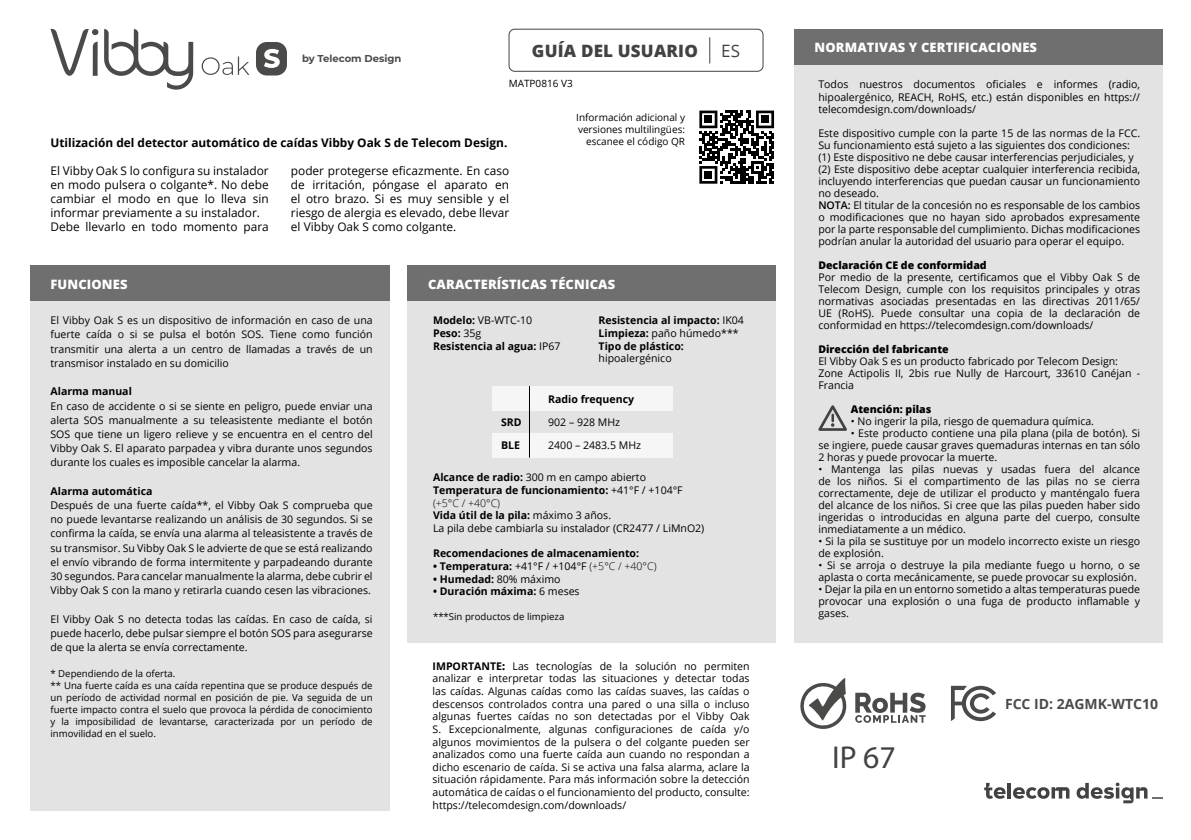
<style>
.page{position:relative;width:1191px;height:840px;background:#fff}
.page>*{position:absolute;margin:0;border:0;box-sizing:border-box;transform-origin:0 0}
.t1{font:31.8px "Myriad Pro";color:#424241}
.t2{font:800 17px "Open Sans";letter-spacing:.01em;color:#424241}
.t3{font:17px "Open Sans";color:#424241}
.t4{font:700 14px "Open Sans";color:#4a4a49}
.t5{font:800 13px "Open Sans";letter-spacing:.01em;color:#fff}
.t6{font:11.8px/14.2px "Open Sans";color:#000}
.t7{font:700 11.8px "Open Sans";color:#000}
.t8{font:10.6px/12px "Open Sans";color:#000;text-align:justify}
.t9{font:700 10.6px/12.6px "Open Sans";color:#000}
.t10{font:800 10.6px "Open Sans";color:#000}
.t11{font:10px/12px "Open Sans";color:#000;text-align:right}
.t12{font:700 10px "Montserrat";color:#4a4a49}
.t13{font:9.6px/12px "Open Sans";color:#000}
.s1{font-weight:400}
.s2{font-weight:700}
.s3{font-weight:300}
.s4{font-weight:800}
.s5{font-weight:600}
</style>
<div class="page">
<div style="left:794px;top:64px;width:368px;height:578px;background:#e3e3e3"></div>
<div style="left:794px;top:29px;width:368px;height:35px;background:#706f6f"></div>
<svg style="left:818px;top:405px;width:29px;height:25px"></svg>
<hr style="left:1007px;top:782px;width:4px;height:16px;background:#424241">
<svg style="left:984px;top:782px;width:21px;height:16px"></svg>
<svg style="left:1013px;top:787px;width:56px;height:11px"></svg>
<svg style="left:1076px;top:782px;width:86px;height:20px"></svg>
<div style="left:30px;top:301px;width:360px;height:509px;background:#e3e3e3"></div>
<div style="left:408px;top:301px;width:368px;height:341px;background:#e3e3e3"></div>
<div style="left:30px;top:265px;width:360px;height:36px;background:#706f6f"></div>
<div style="left:408px;top:265px;width:368px;height:36px;background:#706f6f"></div>
<svg style="left:709px;top:37px;width:1px;height:26px"></svg>
<div style="left:509px;top:29px;width:254px;height:43px;border:1px solid #424241;border-radius:6px"></div>
<svg style="left:699px;top:110px;width:75px;height:73px"></svg>
<div style="left:704px;top:116px;width:8px;height:7px;background:#000"></div>
<div style="left:761px;top:116px;width:8px;height:7px;background:#000"></div>
<div style="left:704px;top:171px;width:8px;height:7px;background:#000"></div>
<div style="left:256px;top:42px;width:31px;height:33px;background:#4a4a49;border-radius:11px"></div>
<svg style="left:202px;top:56px;width:47px;height:19px"></svg>
<svg style="left:50px;top:29px;width:48px;height:47px"></svg>
<svg style="left:104px;top:29px;width:89px;height:61px"></svg>
<svg style="left:264px;top:49px;width:16px;height:19px"></svg>
<div style="left:492px;top:386px;width:180px;height:24px;background:#f6f6f6"></div>
<div style="left:492px;top:433px;width:180px;height:24px;background:#f6f6f6"></div>
<hr style="left:529px;top:386px;width:1px;height:71px;background:#000">
<svg style="left:800px;top:678px;width:126px;height:51px"></svg>
<svg style="left:951px;top:685px;width:45px;height:35px"></svg>
<p class="t12" style="left:302px;top:51px;width:101px">by Telecom Design</p>
<h2 class="t2" style="left:532px;top:37px;width:167px">GUÍA DEL USUARIO</h2>
<h2 class="t3" style="left:721px;top:39px;width:20px">ES</h2>
<p class="t11" style="left:509px;top:77px;width:66px">MATP0816 V3</p>
<p class="t7" style="left:50px;top:134px;width:458px">Utilización del detector automático de caídas Vibby Oak S de Telecom Design.</p>
<p class="t6" style="left:50px;top:163px;width:220px">El Vibby Oak S lo configura su instalador en modo pulsera o colgante*. No debe cambiar el modo en que lo lleva sin informar previamente a su instalador.<br>Debe llevarlo en todo momento para</p>
<p class="t6" style="left:291px;top:163px;width:220px;text-align:justify">poder protegerse eficazmente. En caso de irritación, póngase el aparato en el otro brazo. Si es muy sensible y el riesgo de alergia es elevado, debe llevar el Vibby Oak S como colgante.</p>
<p class="t11" style="left:576px;top:111px;width:110px">Información adicional y versiones multilingües: escanee el código QR</p>
<p class="t5" style="left:50px;top:274px;width:79px">FUNCIONES</p>
<p class="t8" style="left:50px;top:313px;width:324px;line-height:14.2px">El Vibby Oak S es un dispositivo de información en caso de una fuerte caída o si se pulsa el botón SOS. Tiene como función transmitir una alerta a un centro de llamadas a través de un transmisor instalado en su domicilio</p>
<p class="t9" style="left:50px;top:384px;width:83px">Alarma manual</p>
<p class="t8" style="left:50px;top:398px;width:324px;line-height:14.2px">En caso de accidente o si se siente en peligro, puede enviar una alerta SOS manualmente a su teleasistente mediante el botón SOS que tiene un ligero relieve y se encuentra en el centro del Vibby Oak S. El aparato parpadea y vibra durante unos segundos durante los cuales es imposible cancelar la alarma.</p>
<p class="t9" style="left:50px;top:484px;width:103px">Alarma automática</p>
<p class="t8" style="left:50px;top:497px;width:324px;line-height:14.2px">Después de una fuerte caída**, el Vibby Oak S comprueba que no puede levantarse realizando un análisis de 30 segundos. Si se confirma la caída, se envía una alarma al teleasistente a través de su transmisor. Su Vibby Oak S le advierte de que se está realizando el envío vibrando de forma intermitente y parpadeando durante 30 segundos. Para cancelar manualmente la alarma, debe cubrir el Vibby Oak S con la mano y retirarla cuando cesen las vibraciones.</p>
<p class="t8" style="left:50px;top:611px;width:324px;line-height:14.2px">El Vibby Oak S no detecta todas las caídas. En caso de caída, si puede hacerlo, debe pulsar siempre el botón SOS para asegurarse de que la alerta se envía correctamente.</p>
<p class="t13" style="left:50px;top:667px;width:324px">* Dependiendo de la oferta.<br>** Una fuerte caída es una caída repentina que se produce después de un período de actividad normal en posición de pie. Va seguida de un fuerte impacto contra el suelo que provoca la pérdida de conocimiento y la imposibilidad de levantarse, caracterizada por un período de inmovilidad en el suelo.</p>
<p class="t5" style="left:428px;top:274px;width:189px">CARACTERÍSTICAS TÉCNICAS</p>
<p class="t9" style="left:433px;top:313px;width:129px">Modelo: <span class="s1">VB-WTC-10<br></span>Peso: <span class="s1">35g<br></span>Resistencia al agua: <span class="s1">IP67</span></p>
<p class="t9" style="left:598px;top:313px;width:147px">Resistencia al impacto: <span class="s1">IK04<br></span>Limpieza: <span class="s1">paño húmedo***<br></span>Tipo de plástico:</p>
<p class="t8" style="left:598px;top:352px;width:75px">hipoalergénico</p>
<p class="t9" style="left:501px;top:410px;width:22px;line-height:23px">SRD<br>BLE</p>
<p class="t9" style="left:548px;top:392px;width:87px">Radio frequency</p>
<p class="t8" style="left:548px;top:410px;width:94px;line-height:23px">902 – 928 MHz<br>2400 – 2483.5 MHz</p>
<p class="t8" style="left:433px;top:470px;width:273px;line-height:12.6px;text-align:left"><span class="s2">Alcance de radio:</span> 300 m en campo abierto <span class="s2">Temperatura de funcionamiento:</span> +41°F / +104°F <span class="s3">(+5°C / +40°C)<br></span><span class="s2">Vida útil de la pila:</span> máximo 3 años.<br>La pila debe cambiarla su instalador (CR2477 / LiMnO2)</p>
<p class="t9" style="left:433px;top:546px;width:208px">Recomendaciones de almacenamiento:</p>
<p class="t9" style="left:433px;top:559px;width:225px">• Temperatura: <span class="s1">+41°F / +104°F</span> <span class="s3">(+5°C / +40°C)</span></p>
<p class="t9" style="left:433px;top:572px;width:129px">• Humedad: <span class="s1">80% máximo</span></p>
<p class="t9" style="left:433px;top:584px;width:148px">• Duración máxima: <span class="s1">6 meses</span></p>
<p class="t13" style="left:433px;top:610px;width:133px">***Sin productos de limpieza</p>
<p class="t8" style="left:432px;top:658px;width:318px;line-height:12.6px"><span class="s2">IMPORTANTE</span><span class="s4">:</span> Las tecnologías de la solución no permiten analizar e interpretar todas las situaciones y detectar todas las caídas. Algunas caídas como las caídas suaves, las caídas o descensos controlados contra una pared o una silla o incluso algunas fuertes caídas no son detectadas por el Vibby Oak S. Excepcionalmente, algunas configuraciones de caída y/o algunos movimientos de la pulsera o del colgante pueden ser analizados como una fuerte caída aun cuando no respondan a dicho escenario de caída. Si se activa una falsa alarma, aclare la situación rápidamente. Para más información sobre la detección automática de caídas o el funcionamiento del producto, consulte: https://telecomdesign.com/downloads/</p>
<p class="t5" style="left:814px;top:37px;width:224px">NORMATIVAS Y CERTIFICACIONES</p>
<p class="t8" style="left:818px;top:78px;width:323px">Todos nuestros documentos oficiales e informes (radio, hipoalergénico, REACH, RoHS, etc.) están disponibles en https:// telecomdesign.com/downloads/</p>
<p class="t8" style="left:818px;top:126px;width:323px;text-align:left">Este dispositivo cumple con la parte 15 de las normas de la FCC.<br>Su funcionamiento está sujeto a las siguientes dos condiciones: (1) Este dispositivo ne debe causar interferencias perjudiciales, y (2) Este dispositivo debe aceptar cualquier interferencia recibida, incluyendo interferencias que puedan causar un funcionamiento no deseado.<br><span class="s5">NOTA:</span> El titular de la concesión no es responsable de los cambios o modificaciones que no hayan sido aprobados expresamente por la parte responsable del cumplimiento. Dichas modificaciones podrían anular la autoridad del usuario para operar el equipo.</p>
<p class="t10" style="left:818px;top:257px;width:170px">Declaración CE de conformidad</p>
<p class="t8" style="left:818px;top:270px;width:323px">Por medio de la presente, certificamos que el Vibby Oak S de Telecom Design, cumple con los requisitos principales y otras normativas asociadas presentadas en las directivas 2011/65/ UE (RoHS). Puede consultar una copia de la declaración de conformidad en https://telecomdesign.com/downloads/</p>
<p class="t10" style="left:818px;top:341px;width:132px">Dirección del fabricante</p>
<p class="t8" style="left:818px;top:354px;width:323px;text-align:left">El Vibby Oak S es un producto fabricado por Telecom Design:<br>Zone Actipolis II, 2bis rue Nully de Harcourt, 33610 Canéjan -<br>Francia</p>
<p class="t10" style="left:850px;top:401px;width:82px">Atención: pilas</p>
<p class="t8" style="left:850px;top:414px;width:245px">• No ingerir la pila, riesgo de quemadura química.</p>
<p class="t8" style="left:818px;top:426px;width:323px;text-indent:32px">• Este producto contiene una pila plana (pila de botón). Si se ingiere, puede causar graves quemaduras internas en tan sólo 2 horas y puede provocar la muerte.</p>
<p class="t8" style="left:818px;top:462px;width:323px">• Mantenga las pilas nuevas y usadas fuera del alcance de los niños. Si el compartimento de las pilas no se cierra correctamente, deje de utilizar el producto y manténgalo fuera del alcance de los niños. Si cree que las pilas pueden haber sido ingeridas o introducidas en alguna parte del cuerpo, consulte inmediatamente a un médico.</p>
<p class="t8" style="left:818px;top:534px;width:323px">• Si la pila se sustituye por un modelo incorrecto existe un riesgo de explosión.</p>
<p class="t8" style="left:818px;top:558px;width:323px">• Si se arroja o destruye la pila mediante fuego u horno, o se aplasta o corta mecánicamente, se puede provocar su explosión.</p>
<p class="t8" style="left:818px;top:582px;width:323px">• Dejar la pila en un entorno sometido a altas temperaturas puede provocar una explosión o una fuga de producto inflamable y gases.</p>
<h1 class="t1" style="left:832px;top:736px;width:65px">IP 67</h1>
<h3 class="t4" style="left:1005px;top:693px;width:155px">FCC ID: 2AGMK-WTC10</h3>
</div>
